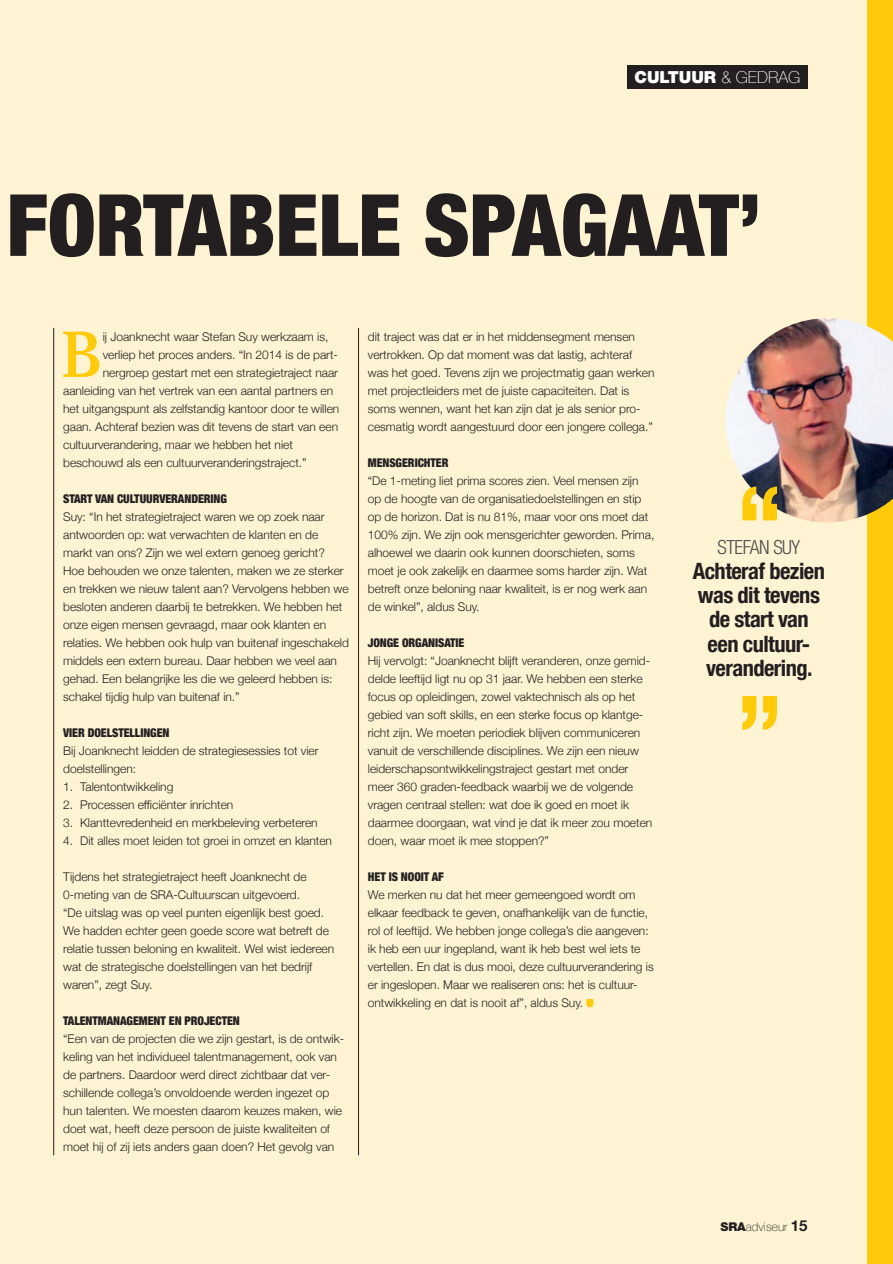
<style>
.page{position:relative;width:893px;height:1264px;background:#fff}
.page>*{position:absolute;margin:0;border:0;box-sizing:border-box;transform-origin:0 0}
.t1{font:900 condensed 85.95px "Helvetica Neue LT Com";color:#231f20}
.t2{font:500 58.8px "TT Jenevers";color:#feca0a}
.t3{font:700 condensed 22.5px/24.3px "Helvetica Neue LT Com";letter-spacing:-.025em;color:#231f20;text-align:center}
.t4{font:300 condensed 19.5px "Helvetica Neue LT Com";letter-spacing:-.025em;color:#4d4b4d}
.t5{font:900 16.5px "Helvetica Neue LT Com";color:#fff}
.t6{font:300 12px/18px "Helvetica Neue";color:#231f20}
.t7{font:900 condensed 12px "Helvetica Neue";letter-spacing:-.005em;color:#231f20}
.t8{font:100 12px "Helvetica Neue";color:#231f20}
.s1{font-family:"Helvetica Neue";font-weight:100}
.s2{font-family:"Helvetica Neue LT Com";font-weight:900}
.s3{font-weight:700;font-size:15px}
</style>
<div class="page">
<div style="left:0;top:0;width:893px;height:1263px;background:#fef3d2"></div>
<div style="left:627px;top:65px;width:180px;height:24px;background:#231f20"></div>
<div style="left:867px;top:0;width:26px;height:1263px;background:#feca0a"></div>
<svg style="left:586px;top:998px;width:7px;height:9px"></svg>
<img style="left:725px;top:318px;width:168px;height:204px">
<svg style="left:742px;top:486px;width:35px;height:34px"></svg>
<svg style="left:742px;top:696px;width:35px;height:33px"></svg>
<hr style="left:53px;top:328px;width:1px;height:827px;background:#231f20">
<hr style="left:358px;top:328px;width:1px;height:827px;background:#231f20">
<h3 class="t5" style="left:634px;top:67px;width:167px">CULTUUR <span class="s1">&amp; GEDRAG</span></h3>
<h1 class="t1" style="left:7px;top:174px;width:756px">FORTABELE SPAGAAT’</h1>
<h2 class="t2" style="left:61px;top:316px;width:42px">B</h2>
<p class="t6" style="left:103px;top:326px;width:227px">ij Joanknecht waar Stefan Suy werkzaam is,</p>
<p class="t6" style="left:103px;top:344px;width:237px">verliep het proces anders. “In 2014 is de part-</p>
<p class="t6" style="left:103px;top:362px;width:237px">nergroep gestart met een strategietraject naar</p>
<p class="t6" style="left:63px;top:380px;width:271px">aanleiding van het vertrek van een aantal partners en</p>
<p class="t6" style="left:63px;top:398px;width:278px">het uitgangspunt als zelfstandig kantoor door te willen</p>
<p class="t6" style="left:63px;top:416px;width:276px">gaan. Achteraf bezien was dit tevens de start van een</p>
<p class="t6" style="left:63px;top:434px;width:231px">cultuurverandering, maar we hebben het niet</p>
<p class="t6" style="left:63px;top:452px;width:245px">beschouwd als een cultuurveranderingstraject.”</p>
<p class="t7" style="left:63px;top:488px;width:165px">START VAN CULTUURVERANDERING</p>
<p class="t6" style="left:63px;top:506px;width:287px">Suy: “In het strategietraject waren we op zoek naar antwoorden op: wat verwachten de klanten en de markt van ons? Zijn we wel extern genoeg gericht?<br>Hoe behouden we onze talenten, maken we ze sterker en trekken we nieuw talent aan? Vervolgens hebben we besloten anderen daarbij te betrekken. We hebben het onze eigen mensen gevraagd, maar ook klanten en relaties. We hebben ook hulp van buitenaf ingeschakeld middels een extern bureau. Daar hebben we veel aan gehad. Een belangrijke les die we geleerd hebben is: schakel tijdig hulp van buitenaf in.”</p>
<p class="t7" style="left:63px;top:722px;width:108px">VIER DOELSTELLINGEN</p>
<p class="t6" style="left:63px;top:740px;width:257px">Bij Joanknecht leidden de strategiesessies tot vier doelstellingen:</p>
<p class="t6" style="left:63px;top:776px;width:112px">1. Talentontwikkeling</p>
<p class="t6" style="left:63px;top:794px;width:172px">2. Processen efficiënter inrichten</p>
<p class="t6" style="left:63px;top:812px;width:256px">3. Klanttevredenheid en merkbeleving verbeteren</p>
<p class="t6" style="left:63px;top:830px;width:270px">4. Dit alles moet leiden tot groei in omzet en klanten</p>
<p class="t6" style="left:63px;top:866px;width:272px">Tijdens het strategietraject heeft Joanknecht de 0-meting van de SRA-Cultuurscan uitgevoerd.<br>“De uitslag was op veel punten eigenlijk best goed.<br>We hadden echter geen goede score wat betreft de relatie tussen beloning en kwaliteit. Wel wist iedereen wat de strategische doelstellingen van het bedrijf waren”, zegt Suy.</p>
<p class="t7" style="left:63px;top:1010px;width:178px">TALENTMANAGEMENT EN PROJECTEN</p>
<p class="t6" style="left:63px;top:1028px;width:282px">“Een van de projecten die we zijn gestart, is de ontwik&shy;keling van het individueel talentmanagement, ook van de partners. Daardoor werd direct zichtbaar dat ver&shy;schillende collega’s onvoldoende werden ingezet op hun talenten. We moesten daarom keuzes maken, wie doet wat, heeft deze persoon de juiste kwaliteiten of moet hij of zij iets anders gaan doen? Het gevolg van</p>
<p class="t6" style="left:368px;top:326px;width:288px">dit traject was dat er in het middensegment mensen vertrokken. Op dat moment was dat lastig, achteraf was het goed. Tevens zijn we projectmatig gaan werken met projectleiders met de juiste capaciteiten. Dat is soms wennen, want het kan zijn dat je als senior pro&shy;cesmatig wordt aangestuurd door een jongere collega.”</p>
<p class="t7" style="left:368px;top:452px;width:82px">MENSGERICHTER</p>
<p class="t6" style="left:368px;top:470px;width:288px">“De 1-meting liet prima scores zien. Veel mensen zijn op de hoogte van de organisatiedoelstellingen en stip op de horizon. Dat is nu 81%, maar voor ons moet dat 100% zijn. We zijn ook mensgerichter geworden. Prima, alhoewel we daarin ook kunnen doorschieten, soms moet je ook zakelijk en daarmee soms harder zijn. Wat betreft onze beloning naar kwaliteit, is er nog werk aan de winkel”, aldus Suy.</p>
<p class="t7" style="left:368px;top:632px;width:98px">JONGE ORGANISATIE</p>
<p class="t6" style="left:368px;top:650px;width:286px">Hij vervolgt: “Joanknecht blijft veranderen, onze gemid&shy;delde leeftijd ligt nu op 31 jaar. We hebben een sterke focus op opleidingen, zowel vaktechnisch als op het gebied van soft skills, en een sterke focus op klantge&shy;richt zijn. We moeten periodiek blijven communiceren vanuit de verschillende disciplines. We zijn een nieuw leiderschapsontwikkelingstraject gestart met onder meer 360 graden-feedback waarbij we de volgende vragen centraal stellen: wat doe ik goed en moet ik daarmee doorgaan, wat vind je dat ik meer zou moeten doen, waar moet ik mee stoppen?”</p>
<p class="t7" style="left:368px;top:866px;width:78px">HET IS NOOIT AF</p>
<p class="t6" style="left:368px;top:884px;width:287px">We merken nu dat het meer gemeengoed wordt om elkaar feedback te geven, onafhankelijk van de functie, rol of leeftijd. We hebben jonge collega’s die aangeven: ik heb een uur ingepland, want ik heb best wel iets te vertellen. En dat is dus mooi, deze cultuurverandering is er ingeslopen. Maar we realiseren ons: het is cultuur&shy;ontwikkeling en dat is nooit af”, aldus Suy.</p>
<h3 class="t4" style="left:717px;top:536px;width:84px">STEFAN SUY</h3>
<h3 class="t3" style="left:693px;top:558px;width:134px">Achteraf bezien was dit tevens de start van een cultuur&shy;verandering.</h3>
<p class="t8" style="left:720px;top:1217px;width:89px"><span class="s2">SRA</span>adviseur <span class="s3">15</span></p>
</div>
